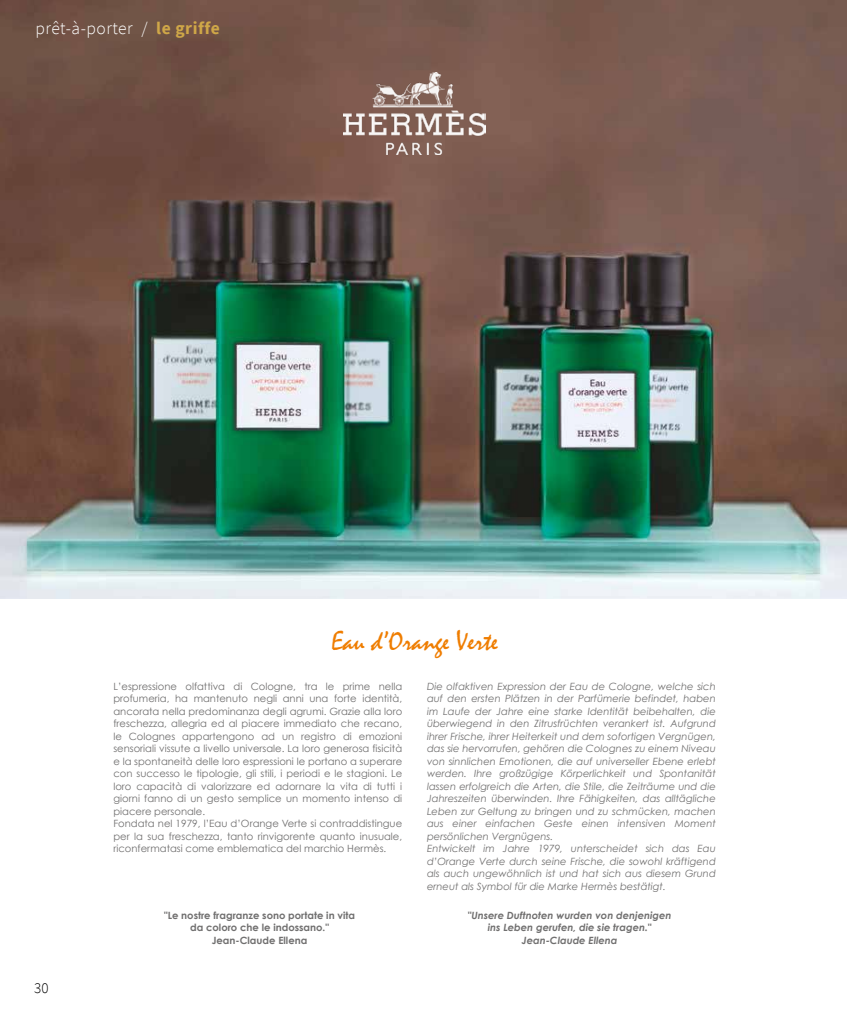
<style>
.page{position:relative;width:847px;height:1028px;background:#fff}
.page>*{position:absolute;margin:0;border:0;box-sizing:border-box;transform-origin:0 0}
.t1{font:27.5px "Mistral";color:#ef7d00}
.t2{font:300 17.5px "Source Sans Pro";letter-spacing:.03em;color:#fff}
.t3{font:300 15px "Source Sans Pro";color:#000}
.t4{font:italic 10px/12.5px "Century Gothic";color:#706f6f}
.t5{font:10px/12.5px "Century Gothic";color:#706f6f}
.t6{font:italic 700 10px/12.5px "Century Gothic";color:#706f6f;text-align:center}
.t7{font:700 10px/12.5px "Century Gothic";color:#706f6f;text-align:center}
.s1{font-weight:700;color:#cfa748}
</style>
<div class="page">
<img style="left:0;top:0;width:847px;height:598px">
<img style="left:344px;top:73px;width:142px;height:82px">
<h2 class="t2" style="left:35px;top:18px;width:186px">prêt-à-porter / <span class="s1">le griffe</span></h2>
<h1 class="t1" style="left:331px;top:625px;width:168px">Eau d’Orange Verte</h1>
<p class="t5" style="left:113px;top:679px;width:290px">L’espressione olfattiva di Cologne, tra le prime nella profumeria, ha mantenuto negli anni una forte identità, ancorata nella predominanza degli agrumi. Grazie alla loro freschezza, allegria ed al piacere immediato che recano, le Colognes appartengono ad un registro di emozioni sensoriali vissute a livello universale. La loro generosa fisicità e la spontaneità delle loro espressioni le portano a superare con successo le tipologie, gli stili, i periodi e le stagioni. Le loro capacità di valorizzare ed adornare la vita di tutti i giorni fanno di un gesto semplice un momento intenso di piacere personale.<br>Fondata nel 1979, l’Eau d’Orange Verte si contraddistingue per la sua freschezza, tanto rinvigorente quanto inusuale, riconfermatasi come emblematica del marchio Hermès.</p>
<p class="t4" style="left:427px;top:679px;width:290px">Die olfaktiven Expression der Eau de Cologne, welche sich auf den ersten Plätzen in der Parfümerie befindet, haben im Laufe der Jahre eine starke Identität beibehalten, die überwiegend in den Zitrusfrüchten verankert ist. Aufgrund ihrer Frische, ihrer Heiterkeit und dem sofortigen Vergnügen, das sie hervorrufen, gehören die Colognes zu einem Niveau von sinnlichen Emotionen, die auf universeller Ebene erlebt werden. Ihre großzügige Körperlichkeit und Spontanität lassen erfolgreich die Arten, die Stile, die Zeiträume und die Jahreszeiten überwinden. Ihre Fähigkeiten, das alltägliche Leben zur Geltung zu bringen und zu schmücken, machen aus einer einfachen Geste einen intensiven Moment persönlichen Vergnügens.<br>Entwickelt im Jahre 1979, unterscheidet sich das Eau d’Orange Verte durch seine Frische, die sowohl kräftigend als auch ungewöhnlich ist und hat sich aus diesem Grund erneut als Symbol für die Marke Hermès bestätigt.</p>
<h3 class="t3" style="left:34px;top:979px;width:16px">30</h3>
<p class="t7" style="left:164px;top:908px;width:192px">"Le nostre fragranze sono portate in vita da coloro che le indossano."<br>Jean-Claude Ellena</p>
<p class="t6" style="left:468px;top:908px;width:205px">"Unsere Duftnoten wurden von denjenigen ins Leben gerufen, die sie tragen."<br>Jean-Claude Ellena</p>
</div>
